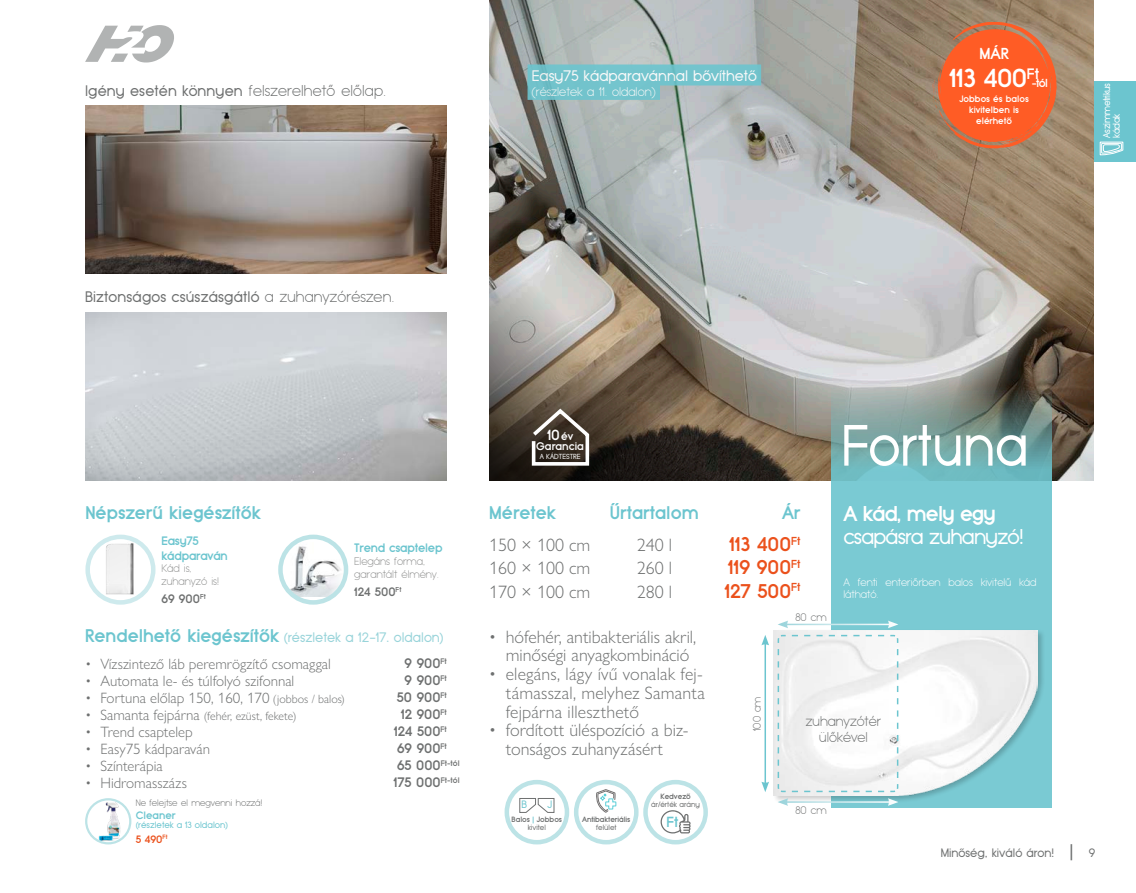
<style>
.page{position:relative;width:1136px;height:893px;background:#fff}
.page>*{position:absolute;margin:0;border:0;box-sizing:border-box;transform-origin:0 0}
.t1{font:57px "Typo Grotesk HU";color:#fff;scale:.95 1}
.t2{font:700 25.5px "Typo Grotesk HU";letter-spacing:-.02em;color:#fff}
.t3{font:21px "Typo Grotesk HU";letter-spacing:-.04em;color:#fff}
.t4{font:700 21px "Typo Grotesk HU";letter-spacing:-.04em;color:#fff}
.t5{font:700 19.5px "Typo Grotesk HU";color:#eb511c}
.t6{font:300 18px/18.8px "Gill Sans Nova";color:#6e7070;text-align:center}
.t7{font:700 18px "Typo Grotesk HU";color:#6cc5cf}
.t8{font:700 15.6px "Typo Grotesk HU";color:#fff}
.t9{font:300 15px "Gill Sans Nova";color:#6e7070}
.t10{font:15px "Typo Grotesk HU";letter-spacing:.01em;color:#6e7070}
.t11{font:300 15px "Typo Grotesk HU";letter-spacing:.01em;color:#6e7070}
.t12{font:15px "Typo Grotesk HU";color:#fff}
.t13{font:700 14.4px "Typo Grotesk HU";color:#fff}
.t14{font:700 14.4px "Typo Grotesk HU";color:#6cc5cf}
.t15{font:700 13.5px "Typo Grotesk HU";color:#6e7070}
.t16{font:13.5px "Typo Grotesk HU";color:#99d4da}
.t17{font:300 13.5px/16.2px "Typo Grotesk HU";color:#6e7070;text-align:center}
.t18{font:300 12px "Gill Sans Nova";color:#6e7070}
.t19{font:700 12px/14.4px "Typo Grotesk HU";letter-spacing:-.02em;color:#6cc5cf}
.t20{font:300 12px "Typo Grotesk HU";color:#fff}
.t21{font:12px "Typo Grotesk HU";color:#6e7070}
.t22{font:700 12px "Typo Grotesk HU";color:#6e7070}
.t23{font:700 11.4px "Typo Grotesk HU";color:#fff}
.t24{font:700 10.8px "Typo Grotesk HU";color:#fff}
.t25{font:300 10.5px/12.6px "Typo Grotesk HU";color:#909190}
.t26{font:300 10.5px/12.6px "Typo Grotesk HU";color:#fff}
.t27{font:300 10.5px "Typo Grotesk HU";color:#6e7070}
.t28{font:700 10.5px "Typo Grotesk HU";color:#6cc5cf}
.t29{font:700 10.5px "Typo Grotesk HU";color:#eb511c}
.t30{font:10.5px "Typo Grotesk HU";color:#6cc5cf}
.t31{font:9.75px/9.8px "Typo Grotesk HU";letter-spacing:-.05em;color:#fff}
.t32{font:700 9.15px/10.8px "Typo Grotesk HU";color:#fff;text-align:center}
.t33{font:300 9px "Typo Grotesk HU";color:#6e7070}
.t34{font:9px "Typo Grotesk HU";color:#6cc5cf}
.t35{font:700 7.8px "Typo Grotesk HU";color:#6e7070}
.t36{font:700 7.5px/7.8px "Typo Grotesk HU";color:#6e7070;text-align:center}
.t37{font:7.5px "Typo Grotesk HU";color:#6e7070}
.t38{font:7.2px "Typo Grotesk HU";color:#fff}
.s1{font-weight:400}
.s2{font-size:11.25px}
.s3{font-weight:300}
.s4{font-size:10.8px}
.s5{font-weight:700;font-size:18px;color:#6cc5cf}
.s6{font-size:12px}
.s7{font-size:15px}
.s8{font-size:13.5px}
.s9{color:#6cc5cf}
.s10{font-size:18px}
</style>
<div class="page">
<div style="left:1093px;top:81px;width:42px;height:81px;background:#6cc5cf"></div>
<img style="left:489px;top:0;width:604px;height:480px">
<img style="left:85px;top:106px;width:361px;height:167px">
<img style="left:85px;top:313px;width:361px;height:167px">
<svg style="left:830px;top:387px;width:220px;height:421px;background:#79babe"></svg>
<div style="left:527px;top:64px;width:234px;height:21px;background:#73c4cd"></div>
<div style="left:527px;top:79px;width:133px;height:21px;background:#73c3cc"></div>
<div style="left:772px;top:629px;width:273px;height:174px;background:#000;opacity:.2"></div>
<img style="left:773px;top:631px;width:264px;height:164px">
<svg style="left:660px;top:810px;width:30px;height:23px"></svg>
<div style="left:643px;top:780px;width:64px;height:64px;border:4px solid #bce3e6;border-radius:50%"></div>
<div style="left:574px;top:780px;width:64px;height:64px;border:4px solid #bce3e6;border-radius:50%"></div>
<svg style="left:596px;top:789px;width:20px;height:24px"></svg>
<div style="left:504px;top:780px;width:65px;height:64px;border:4px solid #bce3e6;border-radius:50%"></div>
<svg style="left:519px;top:798px;width:35px;height:15px"></svg>
<img style="left:281px;top:543px;width:65px;height:53px">
<div style="left:278px;top:535px;width:70px;height:70px;border:4px solid #bce3e6;border-radius:50%"></div>
<svg style="left:489px;top:180px;width:257px;height:300px;background:#858077"></svg>
<svg style="left:529px;top:406px;width:62px;height:61px;background:#5c534a"></svg>
<img style="left:106px;top:540px;width:31px;height:54px">
<div style="left:85px;top:535px;width:70px;height:70px;border:4px solid #ceeaed;border-radius:50%"></div>
<svg style="left:1099px;top:142px;width:24px;height:13px"></svg>
<img style="left:94px;top:799px;width:31px;height:44px">
<div style="left:85px;top:798px;width:46px;height:46px;border:2px solid #bce3e6;border-radius:50%"></div>
<hr style="left:785px;top:624px;width:105px;height:1px;background:#fff">
<svg style="left:887px;top:621px;width:11px;height:7px"></svg>
<svg style="left:778px;top:621px;width:10px;height:7px"></svg>
<svg style="left:776px;top:634px;width:123px;height:172px"></svg>
<hr style="left:764px;top:643px;width:2px;height:141px;background:#6cc5cf">
<svg style="left:761px;top:782px;width:8px;height:10px"></svg>
<svg style="left:761px;top:635px;width:8px;height:10px"></svg>
<svg style="left:85px;top:25px;width:89px;height:38px"></svg>
<svg style="left:932px;top:22px;width:124px;height:127px;background:#e1683a"></svg>
<p class="t12" style="left:531px;top:67px;width:226px">Easy75 kádparavánnal bővíthető</p>
<p class="t11" style="left:85px;top:82px;width:303px"><span class="s1">Igény esetén könnyen</span> felszerelhető előlap.</p>
<p class="t20" style="left:531px;top:84px;width:125px">(részletek a 11. oldalon)</p>
<p class="t8" style="left:979px;top:45px;width:31px">MÁR</p>
<h2 class="t2" style="left:949px;top:63px;width:91px">113 400<sup>Ft</sup></h2>
<p class="t32" style="left:959px;top:94px;width:71px">Jobbos és balos kivitelben is elérhető</p>
<p class="t23" style="left:1031px;top:76px;width:18px"><span class="s2">-</span>tól</p>
<p class="t31" style="left:1101px;top:138px;width:56px;rotate:-90deg">Aszimmetrikus kádak</p>
<p class="t10" style="left:85px;top:289px;width:311px">Biztonságos csúszásgátló <span class="s3">a zuhanyzórészen.</span></p>
<p class="t13" style="left:547px;top:426px;width:28px">10<span class="s4">év</span></p>
<p class="t24" style="left:536px;top:440px;width:49px">Garancia</p>
<p class="t38" style="left:539px;top:453px;width:42px">A KÁDTESTRE</p>
<h1 class="t1" style="left:841px;top:413px;width:198px">Fortuna</h1>
<p class="t7" style="left:489px;top:502px;width:68px">Méretek</p>
<p class="t7" style="left:610px;top:502px;width:90px">Űrtartalom</p>
<p class="t7" style="left:782px;top:502px;width:20px">Ár</p>
<p class="t6" style="left:489px;top:535px;width:103px">150 × 100 cm</p>
<p class="t6" style="left:636px;top:535px;width:37px">240 l</p>
<p class="t5" style="left:729px;top:533px;width:73px">113 400<sup>Ft</sup></p>
<p class="t6" style="left:489px;top:559px;width:103px">160 × 100 cm</p>
<p class="t6" style="left:636px;top:559px;width:37px">260 l</p>
<p class="t5" style="left:727px;top:556px;width:74px">119 900<sup>Ft</sup></p>
<p class="t6" style="left:489px;top:582px;width:103px">170 × 100 cm</p>
<p class="t6" style="left:636px;top:582px;width:37px">280 l</p>
<p class="t5" style="left:724px;top:580px;width:78px">127 500<sup>Ft</sup></p>
<p class="t6" style="left:489px;top:627px;width:208px">• hófehér, antibakteriális akril, minőségi anyagkombináció</p>
<p class="t6" style="left:505px;top:664px;width:200px;text-align:justify;text-indent:-17px">• elegáns, lágy ívű vonalak fej&shy;támasszal, melyhez Samanta fejpárna illeszthető</p>
<p class="t6" style="left:489px;top:721px;width:201px">• fordított üléspozíció a biz&shy;tonságos zuhanyzásért</p>
<p class="t7" style="left:85px;top:502px;width:177px">Népszerű kiegészítők</p>
<p class="t4" style="left:843px;top:502px;width:154px">A kád, mely egy</p>
<p class="t3" style="left:843px;top:525px;width:182px">csapásra zuhanyzó!</p>
<p class="t19" style="left:161px;top:534px;width:68px">Easy75 kádparaván</p>
<p class="t25" style="left:161px;top:562px;width:59px">Kád is, zuhanyzó is!</p>
<p class="t22" style="left:161px;top:592px;width:46px">69 900<sup>Ft</sup></p>
<p class="t19" style="left:354px;top:541px;width:90px">Trend csaptelep</p>
<p class="t25" style="left:354px;top:555px;width:86px">Elegáns forma, garantált élmény.</p>
<p class="t22" style="left:354px;top:584px;width:49px">124 500<sup>Ft</sup></p>
<p class="t26" style="left:843px;top:576px;width:194px">A fenti enteriőrben balos kivitelű kád látható.</p>
<p class="t27" style="left:795px;top:611px;width:33px">80 cm</p>
<p class="t16" style="left:85px;top:630px;width:360px"><span class="s5">Rendelhető kiegészítők</span> (részletek a 12-17. oldalon)</p>
<p class="t9" style="left:85px;top:655px;width:247px">• Vízszintező láb peremrögzítő csomaggal</p>
<p class="t15" style="left:404px;top:656px;width:44px">9 900<sup>Ft</sup></p>
<p class="t9" style="left:85px;top:672px;width:210px">• Automata le- és túlfolyó szifonnal</p>
<p class="t15" style="left:404px;top:673px;width:44px">9 900<sup>Ft</sup></p>
<p class="t9" style="left:85px;top:689px;width:261px">• Fortuna előlap 150, 160, 170 <span class="s6">(jobbos / balos)</span></p>
<p class="t15" style="left:397px;top:690px;width:52px">50 900<sup>Ft</sup></p>
<p class="t18" style="left:85px;top:708px;width:212px"><span class="s7">• Samanta fejpárna</span> (fehér, ezüst, fekete)</p>
<p class="t15" style="left:401px;top:707px;width:48px">12 900<sup>Ft</sup></p>
<p class="t9" style="left:85px;top:723px;width:109px">• Trend csaptelep</p>
<p class="t15" style="left:394px;top:724px;width:54px">124 500<sup>Ft</sup></p>
<p class="t9" style="left:85px;top:740px;width:126px">• Easy75 kádparaván</p>
<p class="t15" style="left:397px;top:741px;width:51px">69 900<sup>Ft</sup></p>
<p class="t9" style="left:85px;top:757px;width:79px">• Színterápia</p>
<p class="t35" style="left:397px;top:758px;width:64px"><span class="s8">65 000</span>Ft-tól</p>
<p class="t9" style="left:85px;top:774px;width:103px">• Hidromasszázs</p>
<p class="t15" style="left:393px;top:775px;width:68px">175 000<sup>Ft-tól</sup></p>
<p class="t27" style="left:750px;top:731px;width:36px;rotate:-90deg">100 cm</p>
<p class="t17" style="left:805px;top:713px;width:77px">zuhanyzótér ülőkével</p>
<p class="t33" style="left:136px;top:798px;width:128px">Ne felejtse el megvenni hozzá!</p>
<p class="t28" style="left:136px;top:809px;width:41px">Cleaner</p>
<p class="t34" style="left:136px;top:820px;width:94px">(részletek a 13 oldalon)</p>
<p class="t29" style="left:136px;top:833px;width:33px">5 490<sup>Ft</sup></p>
<p class="t30" style="left:521px;top:798px;width:7px">B</p>
<p class="t30" style="left:547px;top:798px;width:6px">J</p>
<p class="t36" style="left:511px;top:815px;width:52px">Balos <span class="s9">|</span> Jobbos <span class="s1">kivitel</span></p>
<p class="t36" style="left:582px;top:815px;width:50px">Antibakteriális</p>
<p class="t37" style="left:595px;top:823px;width:22px">felület</p>
<p class="t36" style="left:660px;top:792px;width:32px">Kedvező</p>
<p class="t37" style="left:651px;top:800px;width:51px">ár/érték arány</p>
<p class="t14" style="left:666px;top:814px;width:13px">Ft</p>
<p class="t27" style="left:795px;top:804px;width:33px">80 cm</p>
<p class="t21" style="left:940px;top:846px;width:134px">Minőség, kiváló áron! <span class="s10">|</span></p>
<p class="t21" style="left:1088px;top:846px;width:8px">9</p>
</div>
